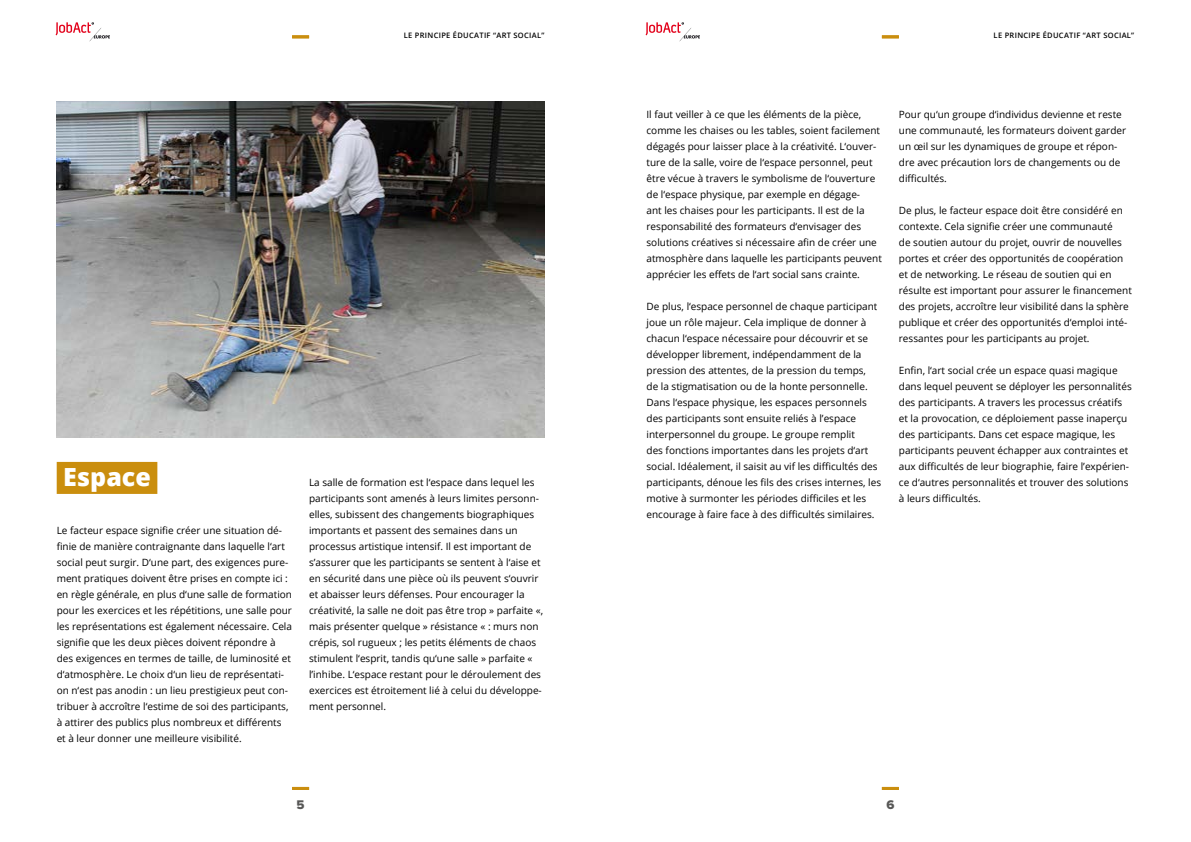
<style>
.page{position:relative;width:1191px;height:842px;background:#fff}
.page>*{position:absolute;margin:0;border:0;box-sizing:border-box;transform-origin:0 0}
.t1{font:800 25px "Open Sans";color:#fff}
.t2{font:13px "Proxima Nova Extrabld";color:#575756}
.t3{font:10px/16px "Open Sans";color:#000}
.t4{font:600 7.5px "Open Sans";letter-spacing:.04em;color:#000}
</style>
<div class="page">
<div style="left:57px;top:462px;width:100px;height:32px;background:#ca8e0e"></div>
<img style="left:57px;top:102px;width:487px;height:336px">
<hr style="left:292px;top:787px;width:17px;height:3px;background:#ca8e0e">
<hr style="left:882px;top:787px;width:17px;height:3px;background:#ca8e0e">
<hr style="left:292px;top:35px;width:17px;height:3px;background:#ca8e0e">
<hr style="left:882px;top:35px;width:17px;height:3px;background:#ca8e0e">
<img style="left:55px;top:22px;width:55px;height:20px">
<img style="left:645px;top:22px;width:55px;height:20px">
<p class="t4" style="left:404px;top:31px;width:142px">LE PRINCIPE ÉDUCATIF “ART SOCIAL”</p>
<p class="t4" style="left:993px;top:31px;width:142px">LE PRINCIPE ÉDUCATIF “ART SOCIAL”</p>
<h1 class="t1" style="left:63px;top:458px;width:89px">Espace</h1>
<p class="t3" style="left:57px;top:522px;width:237px">Le facteur espace signifie créer une situation dé&shy;finie de manière contraignante dans laquelle l‘art social peut surgir. D‘une part, des exigences pure&shy;ment pratiques doivent être prises en compte ici : en règle générale, en plus d‘une salle de formation pour les exercices et les répétitions, une salle pour les représentations est également nécessaire. Cela signifie que les deux pièces doivent répondre à des exigences en termes de taille, de luminosité et d‘atmosphère. Le choix d‘un lieu de représentati&shy;on n‘est pas anodin : un lieu prestigieux peut con&shy;tribuer à accroître l‘estime de soi des participants, à attirer des publics plus nombreux et différents et à leur donner une meilleure visibilité.</p>
<p class="t3" style="left:309px;top:474px;width:236px">La salle de formation est l‘espace dans lequel les participants sont amenés à leurs limites personn&shy;elles, subissent des changements biographiques importants et passent des semaines dans un processus artistique intensif. Il est important de s’assurer que les participants se sentent à l‘aise et en sécurité dans une pièce où ils peuvent s‘ouvrir et abaisser leurs défenses. Pour encourager la créativité, la salle ne doit pas être trop » parfaite «, mais présenter quelque » résistance « : murs non crépis, sol rugueux ; les petits éléments de chaos stimulent l‘esprit, tandis qu‘une salle » parfaite « l’inhibe. L‘espace restant pour le déroulement des exercices est étroitement lié à celui du développe&shy;ment personnel.</p>
<p class="t3" style="left:646px;top:106px;width:237px">Il faut veiller à ce que les éléments de la pièce, comme les chaises ou les tables, soient facilement dégagés pour laisser place à la créativité. L‘ouver&shy;ture de la salle, voire de l‘espace personnel, peut être vécue à travers le symbolisme de l‘ouverture de l‘espace physique, par exemple en dégage-<br>ant les chaises pour les participants. Il est de la responsabilité des formateurs d‘envisager des solutions créatives si nécessaire afin de créer une atmosphère dans laquelle les participants peuvent apprécier les effets de l‘art social sans crainte.</p>
<p class="t3" style="left:646px;top:298px;width:236px">De plus, l‘espace personnel de chaque participant joue un rôle majeur. Cela implique de donner à chacun l‘espace nécessaire pour découvrir et se développer librement, indépendamment de la pression des attentes, de la pression du temps,<br>de la stigmatisation ou de la honte personnelle.<br>Dans l‘espace physique, les espaces personnels des participants sont ensuite reliés à l’espace interpersonnel du groupe. Le groupe remplit<br>des fonctions importantes dans les projets d‘art social. Idéalement, il saisit au vif les difficultés des participants, dénoue les fils des crises internes, les motive à surmonter les périodes difficiles et les encourage à faire face à des difficultés similaires.</p>
<p class="t3" style="left:899px;top:106px;width:229px">Pour qu‘un groupe d‘individus devienne et reste une communauté, les formateurs doivent garder un œil sur les dynamiques de groupe et répon&shy;dre avec précaution lors de changements ou de difficultés.</p>
<p class="t3" style="left:899px;top:202px;width:234px">De plus, le facteur espace doit être considéré en contexte. Cela signifie créer une communauté<br>de soutien autour du projet, ouvrir de nouvelles portes et créer des opportunités de coopération et de networking. Le réseau de soutien qui en résulte est important pour assurer le financement des projets, accroître leur visibilité dans la sphère publique et créer des opportunités d‘emploi inté&shy;ressantes pour les participants au projet.</p>
<p class="t3" style="left:899px;top:362px;width:234px">Enfin, l‘art social crée un espace quasi magique dans lequel peuvent se déployer les personnalités des participants. A travers les processus créatifs et la provocation, ce déploiement passe inaperçu des participants. Dans cet espace magique, les participants peuvent échapper aux contraintes et aux difficultés de leur biographie, faire l’expérien&shy;ce d‘autres personnalités et trouver des solutions à leurs difficultés.</p>
<h2 class="t2" style="left:296px;top:798px;width:10px">5</h2>
<h2 class="t2" style="left:886px;top:798px;width:10px">6</h2>
</div>
